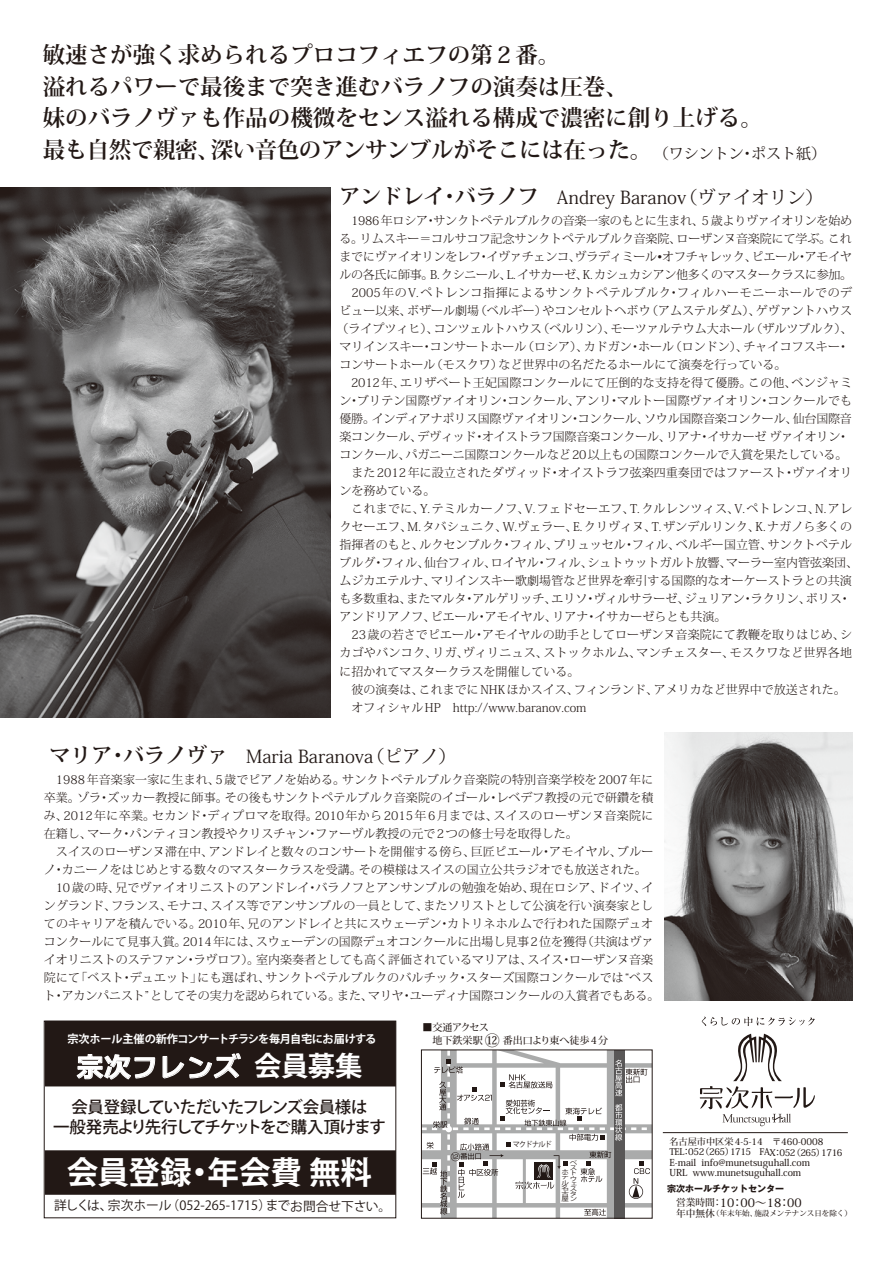
<style>
.page{position:relative;width:893px;height:1263px;background:#fff}
.page>*{position:absolute;margin:0;border:0;box-sizing:border-box;transform-origin:0 0}
.t1{font:700 31.5px "Koz Go Pro";color:#fff}
.t2{font:27.3px "Universal Line DSP E";color:#fff}
.t3{font:700 22.5px/31.5px "Koz Min Pro";color:#221815}
.t4{font:18px "Koz Min Pro";color:#221815}
.t5{font:500 16.35px/20px "Koz Go Pro";letter-spacing:-.07em;color:#221815;text-align:center}
.t6{font:12.75px "Koz Go Pro";color:#221815}
.t7{font:300 12px/18px "Koz Min Pro";color:#221815}
.t8{font:500 11.7px "Koz Min Pro";color:#221815}
.t9{font:700 11.25px "Koz Go Pro";letter-spacing:-.03em;color:#fff}
.t10{font:500 10.05px "Koz Min Pro";color:#221815}
.t11{font:500 9.45px/10.2px "Koz Min Pro";color:#221815}
.t12{font:500 9.15px/10.2px "Koz Min Pro";letter-spacing:-.05em;color:#221815}
.t13{font:700 9px "Gothic MB101 Pro";color:#221815}
.t14{font:500 7.5px "Koz Min Pro";color:#221815}
.t15{font:7.5px "Koz Go Pro";letter-spacing:-.1em;color:#221815;scale:.95 1}
.t16{font:6px/5.1px "Koz Go Pro";color:#221815;text-align:right;scale:1.25 1}
.s1{font-weight:400;font-size:15px}
.s2{font-weight:700;font-size:21px}
.s3{font-size:15px}
.s4{font-family:"Koz Go Pro";font-weight:700}
.s5{font-size:9.75px}
</style>
<div class="page">
<hr style="left:663px;top:1132px;width:185px;height:1px;background:#221815">
<svg style="left:702px;top:1017px;width:113px;height:9px"></svg>
<svg style="left:700px;top:1034px;width:115px;height:92px"></svg>
<img style="left:0;top:187px;width:330px;height:530px">
<img style="left:665px;top:732px;width:187px;height:269px">
<svg style="left:423px;top:1051px;width:228px;height:165px"></svg>
<div style="left:45px;top:1021px;width:351px;height:65px;background:#221815"></div>
<div style="left:45px;top:1150px;width:351px;height:45px;background:#221815"></div>
<svg style="left:77px;top:1054px;width:78px;height:26px"></svg>
<svg style="left:163px;top:1053px;width:78px;height:25px"></svg>
<div style="left:44px;top:1021px;width:352px;height:197px;border:1px solid #221815"></div>
<h3 class="t3" style="left:43px;top:38px;width:785px">敏速さが強く求められるプロコフィエフの第２番。<br>溢れるパワーで最後まで突き進むバラノフの演奏は圧巻、<br>妹のバラノヴァも作品の機微をセンス溢れる構成で濃密に創り上げる。<br>最も自然で親密、深い音色のアンサンブルがそこには在った。<span class="s1">　（ワシントン・ポスト紙）</span></h3>
<h3 class="t4" style="left:339px;top:185px;width:486px"><span class="s2">アンドレイ・バラノフ</span>　Andrey Baranov（ヴァイオリン）</h3>
<p class="t7" style="left:336px;top:212px;width:523px">　1986年ロシア・サンクトペテルブルクの音楽一家のもとに生まれ、５歳よりヴァイオリンを始める。リムスキー＝コルサコフ記念サンクトペテルブルク音楽院、ローザンヌ音楽院にて学ぶ。これまでにヴァイオリンをレフ・イヴァチェンコ、ヴラディミール•オフチャレック、ピエール・アモイヤルの各氏に師事。B.クシニール、L.イサカーゼ、K.カシュカシアン他多くのマスタークラスに参加。　2005年のV.ペトレンコ指揮によるサンクトペテルブルク・フィルハーモニーホールでのデビュー以来、ボザール劇場（ベルギー）やコンセルトヘボウ（アムステルダム）、ゲヴァントハウス（ライプツィヒ）、コンツェルトハウス（ベルリン）、モーツァルテウム大ホール（ザルツブルク）、マリインスキー・コンサートホール（ロシア）、カドガン・ホール（ロンドン）、チャイコフスキー・コンサートホール（モスクワ）など世界中の名だたるホールにて演奏を行っている。<br>　2012年、エリザベート王妃国際コンクールにて圧倒的な支持を得て優勝。この他、ベンジャミン・ブリテン国際ヴァイオリン・コンクール、アンリ・マルトー国際ヴァイオリン・コンクールでも優勝。インディアナポリス国際ヴァイオリン・コンクール、ソウル国際音楽コンクール、仙台国際音楽コンクール、デヴィッド・オイストラフ国際音楽コンクール、リアナ・イサカーゼ ヴァイオリン・コンクール、パガニーニ国際コンクールなど20以上もの国際コンクールで入賞を果たしている。　また2012年に設立されたダヴィッド・オイストラフ弦楽四重奏団ではファースト・ヴァイオリンを務めている。<br>　これまでに、Y.テミルカーノフ、V.フェドセーエフ、T.クルレンツィス、V.ペトレンコ、N.アレクセーエフ、M.タバシュニク、W.ヴェラー、E.クリヴィヌ、T.ザンデルリンク、K.ナガノら多くの指揮者のもと、ルクセンブルク・フィル、ブリュッセル・フィル、ベルギー国立管、サンクトペテルブルグ・フィル、仙台フィル、ロイヤル・フィル、シュトゥットガルト放響、マーラー室内管弦楽団、ムジカエテルナ、マリインスキー歌劇場管など世界を牽引する国際的なオーケーストラとの共演も多数重ね、またマルタ・アルゲリッチ、エリソ・ヴィルサラーゼ、ジュリアン・ラクリン、ボリス・アンドリアノフ、ピエール・アモイヤル、リアナ・イサカーゼらとも共演。</p>
<p class="t7" style="left:339px;top:626px;width:514px;text-indent:12px">23歳の若さでピエール・アモイヤルの助手としてローザンヌ音楽院にて教鞭を取りはじめ、シカゴやバンコク、リガ、ヴィリニュス、ストックホルム、マンチェスター、モスクワなど世界各地に招かれてマスタークラスを開催している。<br>　彼の演奏は、これまでにNHKほかスイス、フィンランド、アメリカなど世界中で放送された。　オフィシャルHP　http://www.baranov.com</p>
<h3 class="t4" style="left:50px;top:743px;width:408px"><span class="s2">マリア・バラノヴァ</span> Maria Baranova（ピアノ）</h3>
<p class="t7" style="left:44px;top:770px;width:617px">　1988年音楽家一家に生まれ、5歳でピアノを始める。サンクトペテルブルク音楽院の特別音楽学校を2007年に卒業。ゾラ・ズッカー教授に師事。その後もサンクトペテルブルク音楽院のイゴール・レベデフ教授の元で研鑽を積み、2012年に卒業。セカンド・ディプロマを取得。2010年から2015年6月までは、スイスのローザンヌ音楽院に在籍し、マーク・パンティヨン教授やクリスチャン・ファーヴル教授の元で2つの修士号を取得した。<br>　スイスのローザンヌ滞在中、アンドレイと数々のコンサートを開催する傍ら、巨匠ピエール・アモイヤル、ブルーノ・カニーノをはじめとする数々のマスタークラスを受講。その模様はスイスの国立公共ラジオでも放送された。　10歳の時、兄でヴァイオリニストのアンドレイ・バラノフとアンサンブルの勉強を始め、現在ロシア、ドイツ、イングランド、フランス、モナコ、スイス等でアンサンブルの一員として、またソリストとして公演を行い演奏家としてのキャリアを積んでいる。2010年、兄のアンドレイと共にスウェーデン・カトリネホルムで行われた国際デュオコンクールにて見事入賞。2014年には、スウェーデンの国際デュオコンクールに出場し見事2位を獲得（共演はヴァイオリニストのステファン・ラヴロフ）。室内楽奏者としても高く評価されているマリアは、スイス・ローザンヌ音楽院にて「ベスト・デュエット」にも選ばれ、サンクトペテルブルクのバルチック・スターズ国際コンクールでは“ベスト・アカンパニスト”としてその実力を認められている。また、マリヤ・ユーディナ国際コンクールの入賞者でもある。</p>
<p class="t10" style="left:422px;top:1020px;width:68px">■交通アクセス</p>
<p class="t9" style="left:67px;top:1031px;width:310px">宗次ホール主催の新作コンサートチラシを毎月自宅にお届けする</p>
<p class="t10" style="left:422px;top:1033px;width:187px">　地下鉄栄駅 <span class="s3">⑫</span> 番出口より東へ徒歩4分</p>
<h2 class="t2" style="left:76px;top:1053px;width:288px">宗次フレンズ<span class="s4">会員募集</span></h2>
<h3 class="t5" style="left:53px;top:1098px;width:334px">会員登録していただいたフレンズ会員様は<br>一般発売より先行してチケットをご購入頂けます</h3>
<h1 class="t1" style="left:67px;top:1152px;width:307px">会員登録・年会費 無料</h1>
<p class="t6" style="left:54px;top:1197px;width:338px">詳しくは、宗次ホール（052-265-1715）までお問合せ下さい。</p>
<p class="t15" style="left:513px;top:1139px;width:43px">マクドナルド</p>
<p class="t16" style="left:562px;top:1161px;width:14px">ベス<br>ト<br>ウ<br>ェ<br>ス古タ屋ン</p>
<p class="t16" style="left:562px;top:1169px;width:7px;text-align:justify">ホテル名</p>
<p class="t12" style="left:669px;top:1136px;width:175px">名古屋市中区栄4-5-14　〒460-0008<br>TEL：052（265）1715　FAX：052（265）1716</p>
<p class="t11" style="left:669px;top:1157px;width:142px">E-mail info@munetsuguhall.com<br>URL www.munetsuguhall.com</p>
<p class="t8" style="left:676px;top:1194px;width:127px"><span class="s5">営業時間：</span>10：00～18：00</p>
<p class="t14" style="left:676px;top:1208px;width:177px"><span class="s5">年中無休</span>（年末年始、施設メンテナンス日を除く）</p>
<p class="t13" style="left:667px;top:1181px;width:119px">宗次ホールチケットセンター</p>
</div>
